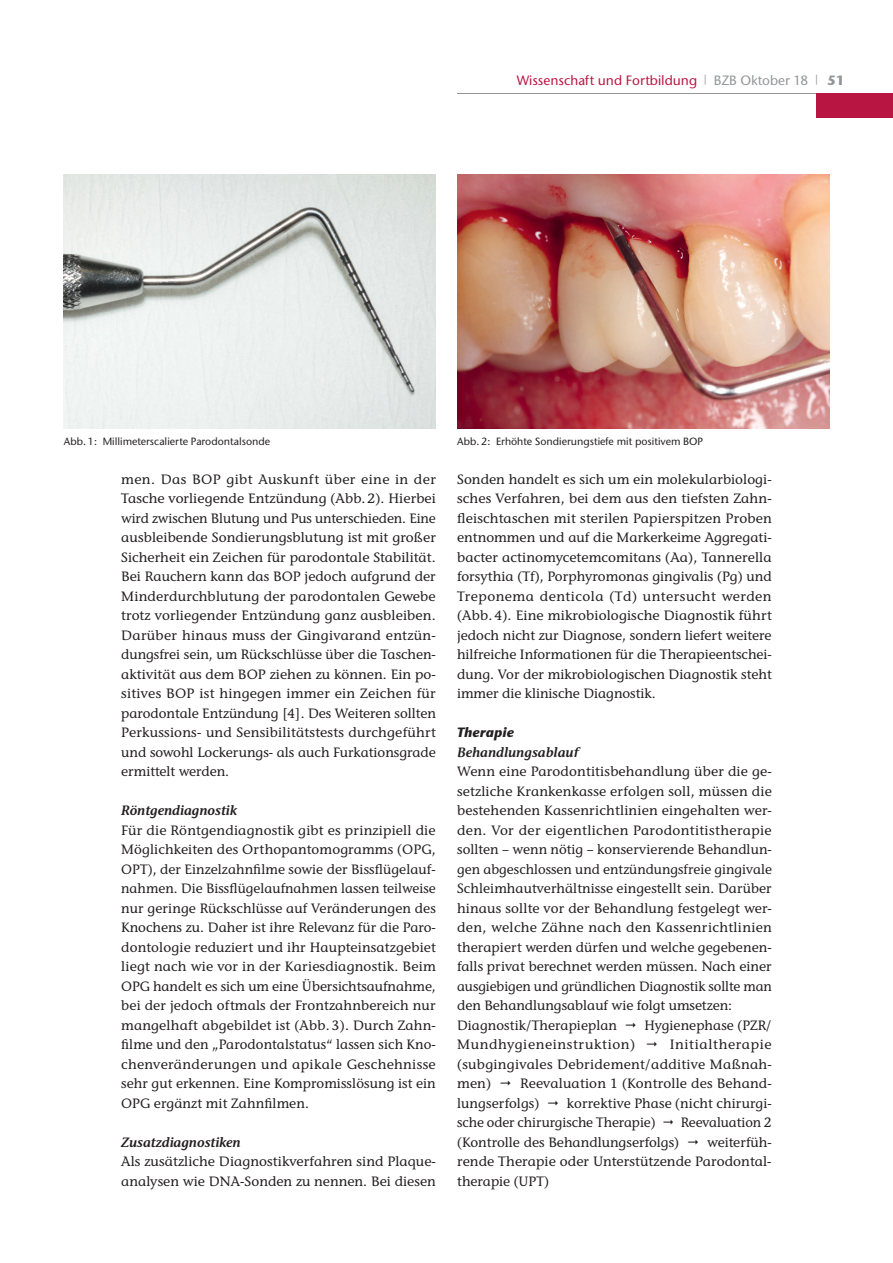
<style>
.page{position:relative;width:893px;height:1263px;background:#fff}
.page>*{position:absolute;margin:0;border:0;box-sizing:border-box;transform-origin:0 0}
.t1{font:500 13.5px/19.5px "Stone Inf ITC Std";letter-spacing:.01em;color:#231f20;text-align:justify}
.t2{font:italic 600 13.5px "Stone Inf ITC Std";color:#231f20}
.t3{font:500 13.5px "Stone Sans ITC Std";color:#b91542}
.t4{font:500 13.5px "Stone Inf ITC Std";letter-spacing:.045em;color:#231f20}
.t5{font:italic 700 13.5px "Stone Sans ITC Std";color:#231f20}
.t6{font:500 10.5px "Stone Sans ITC Std";color:#231f20}
.s1{color:#939598}
.s2{font-weight:700;color:#939598}
</style>
<div class="page">
<img style="left:457px;top:174px;width:372px;height:255px">
<img style="left:64px;top:174px;width:372px;height:255px">
<hr style="left:457px;top:94px;width:436px;height:1px;background:#939598">
<div style="left:816px;top:94px;width:77px;height:24px;background:#b91542"></div>
<p class="t3" style="left:517px;top:75px;width:329px">Wissenschaft und Fortbildung <sup>|</sup> <span class="s1">BZB Oktober 18</span> <sup>|</sup> <span class="s2">51</span></p>
<p class="t6" style="left:64px;top:437px;width:208px">Abb. 1: Millimeterscalierte Parodontalsonde</p>
<p class="t6" style="left:457px;top:437px;width:248px">Abb. 2: Erhöhte Sondierungstiefe mit positivem BOP</p>
<p class="t1" style="left:121px;top:471px;width:316px">men. Das BOP gibt Auskunft über eine in der Tasche vorliegende Entzündung (Abb. 2). Hierbei wird zwischen Blutung und Pus unterschieden. Eine ausbleibende Sondierungsblutung ist mit großer Sicherheit ein Zeichen für parodontale Stabilität.<br>Bei Rauchern kann das BOP jedoch aufgrund der Minderdurchblutung der parodontalen Gewebe trotz vorliegender Entzündung ganz ausbleiben.<br>Darüber hinaus muss der Gingivarand entzün&shy;dungsfrei sein, um Rückschlüsse über die Taschen&shy;aktivität aus dem BOP ziehen zu können. Ein po&shy;sitives BOP ist hingegen immer ein Zeichen für parodontale Entzündung [4]. Des Weiteren sollten Perkussions- und Sensibilitätstests durchgeführt und sowohl Lockerungs- als auch Furkationsgrade ermittelt werden.</p>
<p class="t2" style="left:121px;top:805px;width:117px">Röntgendiagnostik</p>
<p class="t1" style="left:121px;top:822px;width:316px">Für die Röntgendiagnostik gibt es prinzipiell die Möglichkeiten des Orthopantomogramms (OPG, OPT), der Einzelzahnfilme sowie der Bissflügelauf&shy;nahmen. Die Bissflügelaufnahmen lassen teilweise nur geringe Rückschlüsse auf Veränderungen des Knochens zu. Daher ist ihre Relevanz für die Paro&shy;dontologie reduziert und ihr Haupteinsatzgebiet liegt nach wie vor in der Kariesdiagnostik. Beim OPG handelt es sich um eine Übersichtsaufnahme, bei der jedoch oftmals der Frontzahnbereich nur mangelhaft abgebildet ist (Abb. 3). Durch Zahn&shy;filme und den „Parodontalstatus“ lassen sich Kno&shy;chenveränderungen und apikale Geschehnisse sehr gut erkennen. Eine Kompromisslösung ist ein OPG ergänzt mit Zahnfilmen.</p>
<p class="t2" style="left:121px;top:1137px;width:121px">Zusatzdiagnostiken</p>
<p class="t1" style="left:121px;top:1153px;width:316px">Als zusätzliche Diagnostikverfahren sind Plaque&shy;analysen wie DNA-Sonden zu nennen. Bei diesen</p>
<p class="t1" style="left:457px;top:471px;width:316px">Sonden handelt es sich um ein molekularbiologi&shy;sches Verfahren, bei dem aus den tiefsten Zahn&shy;fleischtaschen mit sterilen Papierspitzen Proben entnommen und auf die Markerkeime Aggregati&shy;bacter actinomycetemcomitans (Aa), Tannerella forsythia (Tf), Porphyromonas gingivalis (Pg) und Treponema denticola (Td) untersucht werden (Abb. 4). Eine mikrobiologische Diagnostik führt jedoch nicht zur Diagnose, sondern liefert weitere hilfreiche Informationen für die Therapieentschei&shy;dung. Vor der mikrobiologischen Diagnostik steht immer die klinische Diagnostik.</p>
<p class="t5" style="left:457px;top:727px;width:59px">Therapie</p>
<p class="t2" style="left:457px;top:747px;width:123px">Behandlungsablauf</p>
<p class="t1" style="left:457px;top:763px;width:316px;text-align:left">Wenn eine Parodontitisbehandlung über die ge&shy;setzliche Krankenkasse erfolgen soll, müssen die bestehenden Kassenrichtlinien eingehalten wer&shy;den. Vor der eigentlichen Parodontitistherapie sollten – wenn nötig – konservierende Behandlun&shy;gen abgeschlossen und entzündungsfreie gingivale Schleimhautverhältnisse eingestellt sein. Darüber hinaus sollte vor der Behandlung festgelegt wer&shy;den, welche Zähne nach den Kassenrichtlinien therapiert werden dürfen und welche gegebenen&shy;falls privat berechnet werden müssen. Nach einer ausgiebigen und gründlichen Diagnostik sollte man den Behandlungsablauf wie folgt umsetzen:<br>Diagnostik/Therapieplan</p>
<p class="t1" style="left:644px;top:1017px;width:129px">Hygienephase (PZR/</p>
<p class="t4" style="left:457px;top:1040px;width:180px">Mundhygiene instruktion)</p>
<p class="t1" style="left:457px;top:1036px;width:316px;text-indent:213px">Initialtherapie (subgingivales Debridement/additive Maßnah&shy;men)</p>
<p class="t1" style="left:457px;top:1075px;width:316px;text-indent:63px">Reevaluation 1 (Kontrolle des Behand&shy;lungserfolgs)</p>
<p class="t1" style="left:457px;top:1095px;width:316px;text-indent:110px">korrektive Phase (nicht chirurgi&shy;sche oder chirurgische Therapie)</p>
<p class="t1" style="left:681px;top:1114px;width:92px">Reevaluation 2</p>
<p class="t1" style="left:457px;top:1134px;width:224px">(Kontrolle des Behandlungserfolgs)</p>
<p class="t1" style="left:457px;top:1134px;width:316px;text-indent:250px">weiterfüh&shy;rende Therapie oder Unterstützende Parodontal&shy;therapie (UPT)</p>
</div>
